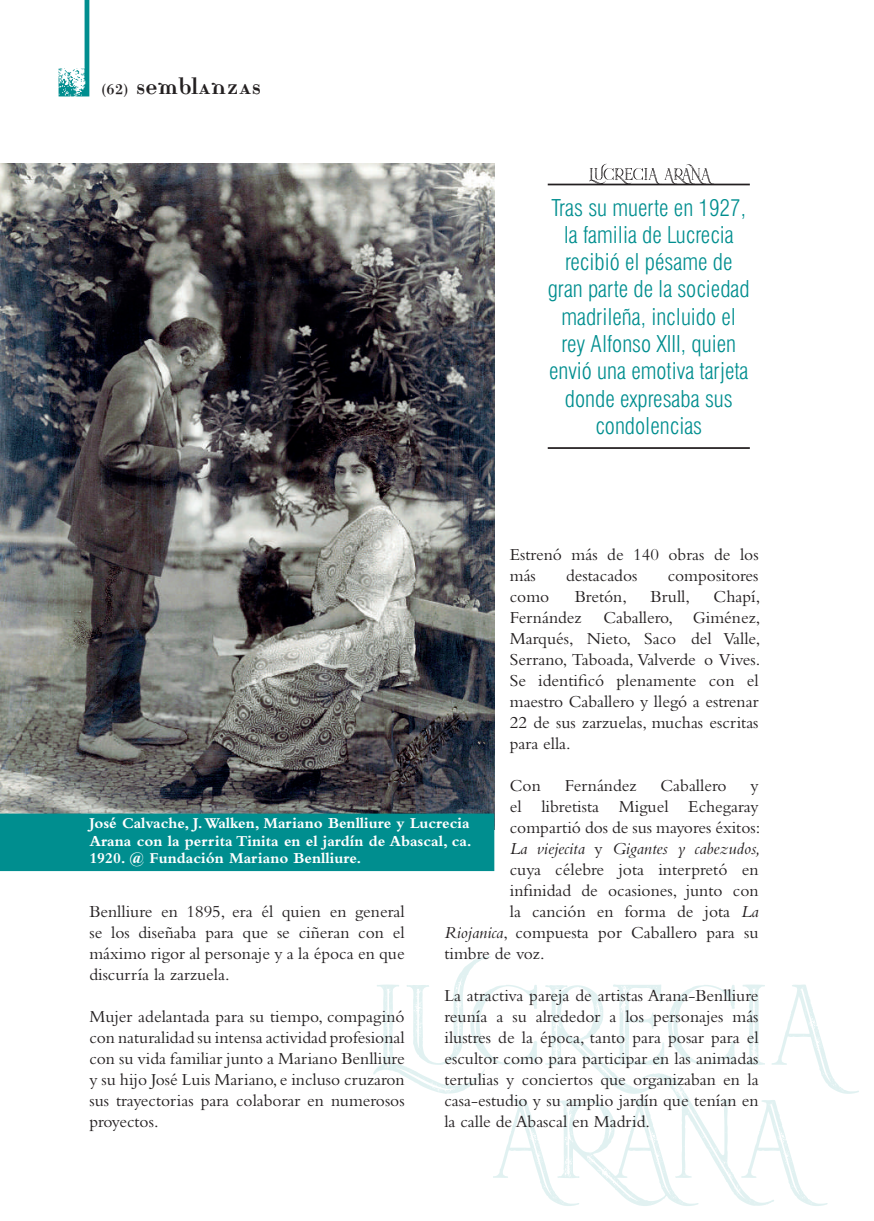
<style>
.page{position:relative;width:874px;height:1221px;background:#fff}
.page>*{position:absolute;margin:0;border:0;box-sizing:border-box;transform-origin:0 0}
.t1{font:24.5px "Katrina";color:#231f20}
.t2{font:300 condensed 22.75px/27.3px "Swiss 721 BT";color:#008e8f;text-align:center}
.t3{font:17.5px/21px "Bembo Std";color:#231f20;text-align:justify}
.t4{font:italic 17.5px "Bembo Std";color:#231f20}
.t5{font:700 15.75px/17.5px "Bembo Std";color:#fff}
.s1{font-size:15.75px}
.s2{font-style:normal}
.s3{font-style:italic}
</style>
<div class="page">
<svg style="left:84px;top:0;width:5px;height:96px"></svg>
<img style="left:59px;top:67px;width:28px;height:29px">
<svg style="left:373px;top:956px;width:485px;height:137px"></svg>
<svg style="left:493px;top:1073px;width:334px;height:132px"></svg>
<img style="left:0;top:164px;width:494px;height:649px">
<hr style="left:547px;top:184px;width:202px;height:1px;background:#231f20">
<hr style="left:547px;top:447px;width:202px;height:2px;background:#231f20">
<svg style="left:589px;top:164px;width:124px;height:20px"></svg>
<div style="left:0;top:813px;width:494px;height:58px;background:#008e8f"></div>
<h1 class="t1" style="left:102px;top:72px;width:161px"><span class="s1">(62)</span> semblanzas</h1>
<h2 class="t2" style="left:547px;top:193px;width:203px">Tras su muerte en 1927, la familia de Lucrecia recibió el pésame de gran parte de la sociedad madrileña, incluido el rey Alfonso XIII, quien envió una emotiva tarjeta donde expresaba sus condolencias</h2>
<p class="t3" style="left:509px;top:543px;width:250px">Estrenó más de 140 obras de los más</p>
<p class="t3" style="left:566px;top:564px;width:73px">destacados</p>
<p class="t3" style="left:667px;top:564px;width:92px">compositores</p>
<p class="t3" style="left:509px;top:585px;width:252px;text-indent:204px">Chapí, Fernández Caballero, Giménez, Marqués, Nieto, Saco del Valle, Serrano, Taboada, Valverde o Vives.<br>Se identificó plenamente con el maestro Caballero y llegó a estrenar 22 de sus zarzuelas, muchas escritas para ella.</p>
<p class="t3" style="left:509px;top:774px;width:32px">Con</p>
<p class="t3" style="left:564px;top:774px;width:73px">Fernández</p>
<p class="t3" style="left:660px;top:774px;width:67px">Caballero</p>
<p class="t3" style="left:750px;top:774px;width:10px">y</p>
<p class="t3" style="left:509px;top:795px;width:250px">el libretista Miguel Echegaray</p>
<p class="t3" style="left:509px;top:816px;width:252px">compartió dos de sus mayores éxitos:</p>
<p class="t4" style="left:509px;top:838px;width:252px">La viejecita <span class="s2">y</span> Gigantes y cabezudos,</p>
<p class="t3" style="left:509px;top:858px;width:250px">cuya célebre jota interpretó en</p>
<p class="t3" style="left:509px;top:879px;width:250px">infinidad de ocasiones, junto con</p>
<p class="t3" style="left:509px;top:900px;width:250px">la canción en forma de jota <span class="s3">La</span></p>
<p class="t3" style="left:444px;top:921px;width:315px"><span class="s3">Riojanica</span>, compuesta por Caballero para su</p>
<p class="t3" style="left:444px;top:942px;width:102px">timbre de voz.</p>
<p class="t3" style="left:444px;top:984px;width:315px">La atractiva pareja de artistas Arana-Benlliure reunía a su alrededor a los personajes más ilustres de la época, tanto para posar para el escultor como para participar en las animadas tertulias y conciertos que organizaban en la casa-estudio y su amplio jardín que tenían en la calle de Abascal en Madrid.</p>
<p class="t3" style="left:509px;top:585px;width:41px">como</p>
<p class="t3" style="left:574px;top:585px;width:54px">Bretón,</p>
<p class="t3" style="left:650px;top:585px;width:41px">Brull,</p>
<p class="t5" style="left:89px;top:814px;width:384px">José Calvache, J. Walken, Mariano Benlliure y Lucrecia<br>Arana con la perrita Tinita en el jardín de Abascal, ca.<br>1920. @ Fundación Mariano Benlliure.</p>
<p class="t3" style="left:89px;top:900px;width:317px">Benlliure en 1895, era él quien en general se los diseñaba para que se ciñeran con el máximo rigor al personaje y a la época en que discurría la zarzuela.</p>
<p class="t3" style="left:89px;top:1005px;width:317px">Mujer adelantada para su tiempo, compaginó con naturalidad su intensa actividad profesional con su vida familiar junto a Mariano Benlliure y su hijo José Luis Mariano, e incluso cruzaron sus trayectorias para colaborar en numerosos proyectos.</p>
</div>
